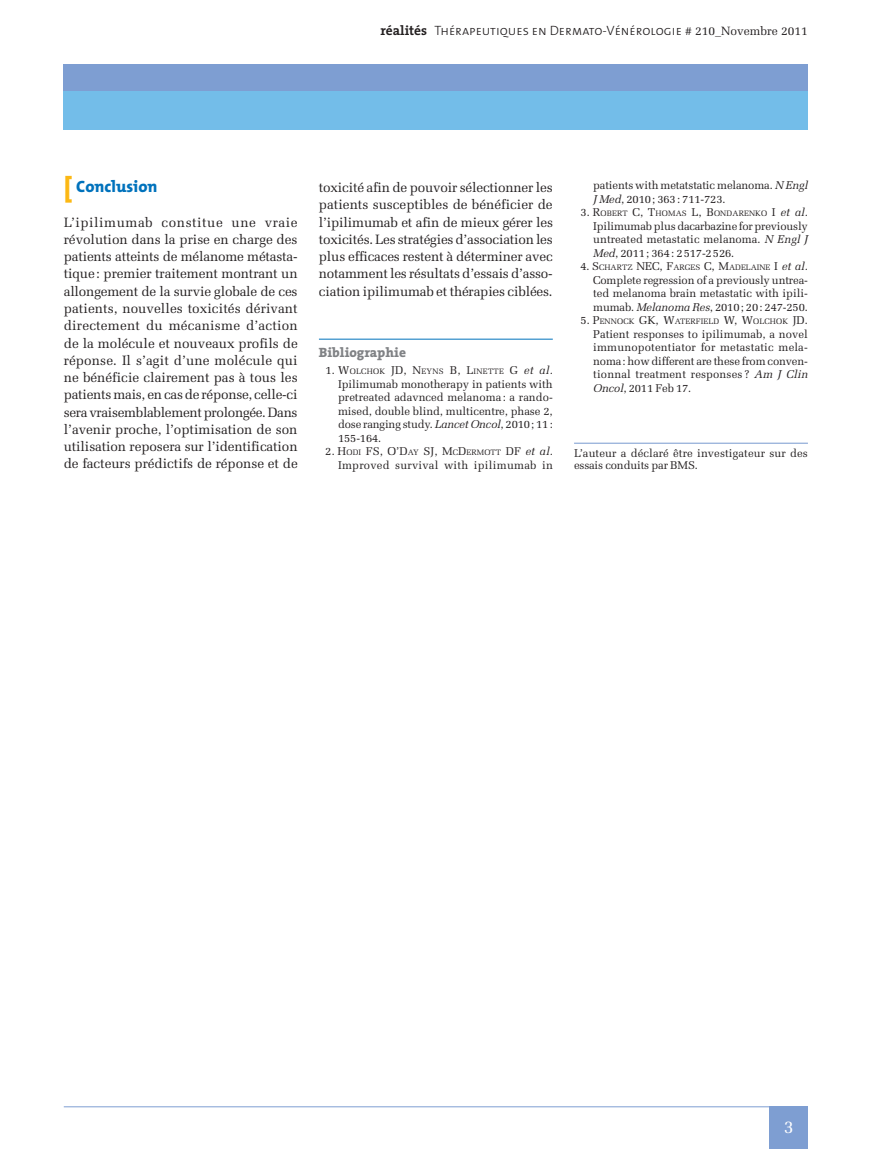
<style>
.page{position:relative;width:893px;height:1149px;background:#fff}
.page>*{position:absolute;margin:0;border:0;box-sizing:border-box;transform-origin:0 0}
.t1{font:18px "Melior";color:#fff}
.t2{font:800 16.5px "The Mix";color:#0072bc}
.t3{font:13.5px/17.2px "Melior";letter-spacing:-.01em;color:#231f20;text-align:justify}
.t4{font:13.5px "The Sans Light Caps";color:#231f20}
.t5{font:800 13.5px "The Serif";color:#808285}
.t6{font:11.25px/13.5px "Melior";letter-spacing:-.01em;color:#231f20;text-align:justify}
.t7{font:11.25px/13.5px "Melior";letter-spacing:.02em;color:#231f20;text-align:right}
.t8{font:11.25px/12px "Melior";letter-spacing:.01em;color:#231f20}
.t9{font:7.8px "Melior";letter-spacing:.015em;color:#231f20}
.t10{font:7.8px "Melior";letter-spacing:.035em;color:#231f20}
.s1{font-family:"The Serif";font-weight:700}
.s2{font-family:"Melior";font-size:12px}
.s3{font-size:27px;color:#fcb814}
.s4{font-size:11.25px;color:#fff}
.s5{font-size:11.25px}
.s6{font-style:italic;font-size:11.25px}
.s7{font-style:italic}
.s8{color:#fff}
.s9{font-style:inherit}
.s10{font-size:7.8px}
</style>
<div class="page">
<div style="left:64px;top:64px;width:744px;height:27px;background:#7e9ed2"></div>
<div style="left:64px;top:91px;width:744px;height:39px;background:#73bde9"></div>
<div style="left:770px;top:1106px;width:38px;height:42px;background:#7e9ed2"></div>
<hr style="left:64px;top:1106px;width:744px;height:1px;background:#7e9ed2">
<hr style="left:574px;top:442px;width:234px;height:1px;background:#7e9ed2">
<hr style="left:319px;top:339px;width:234px;height:1px;background:#0072bc">
<p class="t4" style="left:380px;top:20px;width:429px"><span class="s1">réalités</span> Thérapeutiques en Dermato-Vénérologie <span class="s2"># 210_Novembre 2011</span></p>
<p class="t2" style="left:64px;top:173px;width:95px"><span class="s3">[</span> Conclusion</p>
<p class="t3" style="left:64px;top:213px;width:235px">L’ipilimumab constitue une vraie révolution dans la prise en charge des patients atteints de mélanome métasta&shy;tique: premier traitement montrant un allongement de la survie globale de ces patients, nouvelles toxicités dérivant directement du mécanisme d’action de la molécule et nouveaux profils de réponse. Il s’agit d’une molécule qui ne bénéficie clairement pas à tous les patients mais, en cas de réponse, celle-ci sera vraisemblablement prolongée. Dans l’avenir proche, l’optimisation de son utilisation reposera sur l’identification de facteurs prédictifs de réponse et de</p>
<p class="t3" style="left:319px;top:179px;width:236px">toxicité afin de pouvoir sélectionner les patients susceptibles de bénéficier de l’ipilimumab et afin de mieux gérer les toxicités. Les stratégies d’association les plus efficaces restent à déterminer avec notamment les résultats d’essais d’asso&shy;ciation ipilimumab et thérapies ciblées.</p>
<p class="t5" style="left:319px;top:340px;width:89px">Bibliographie</p>
<p class="t10" style="left:319px;top:367px;width:235px"><span class="s4">0</span><span class="s5">1.</span> <span class="s5">W</span>OLCHOK <span class="s5">JD, N</span>EYNS <span class="s5">B, L</span>INETTE <span class="s5">G</span> <span class="s6">et al.</span></p>
<p class="t6" style="left:338px;top:377px;width:216px">Ipilimumab monotherapy in patients with pretreated adavnced melanoma : a rando&shy;mised, double blind, multicentre, phase 2, dose ranging study. <span class="s7">Lancet Oncol</span>, 2010; 11:<br>155-164.</p>
<p class="t7" style="left:319px;top:444px;width:235px"><span class="s8">0</span>2. <span class="s9">H</span><span class="s10">ODI</span> <span class="s9">FS, O’D</span><span class="s10">AY</span> <span class="s9">SJ, M</span><span class="s10">C</span><span class="s9">D</span><span class="s10">ERMOTT</span> <span class="s9">DF</span> <span class="s7">et al.<br></span>Improved survival with ipilimumab in</p>
<p class="t6" style="left:593px;top:179px;width:216px">patients with metatstatic melanoma. <span class="s7">N Engl<br>J Med</span>, 2010; 363: 711-723.</p>
<p class="t9" style="left:574px;top:209px;width:235px"><span class="s4">0</span><span class="s5">3.</span> <span class="s5">R</span>OBERT <span class="s5">C, T</span>HOMAS <span class="s5">L, B</span>ONDARENKO <span class="s5">I</span> <span class="s6">et al.</span></p>
<p class="t6" style="left:593px;top:219px;width:216px">Ipilimumab plus dacarbazine for previously untreated metastatic melanoma. <span class="s7">N Engl J Med</span>, 2011; 364: 2517-2526.</p>
<p class="t9" style="left:574px;top:263px;width:235px"><span class="s4">0</span><span class="s5">4.</span> <span class="s5">S</span> CHARTZ <span class="s5">NEC, F</span>ARGES <span class="s5">C, M</span>ADELAINE <span class="s5">I</span> <span class="s6">et al.</span></p>
<p class="t6" style="left:593px;top:273px;width:216px">Complete regression of a previously untrea&shy;ted melanoma brain metastatic with ipili&shy;mumab. <span class="s7">Melanoma Res</span>, 2010; 20: 247-250.</p>
<p class="t9" style="left:574px;top:317px;width:235px"><span class="s4">0</span><span class="s5">5.</span> <span class="s5">P</span>ENNOCK <span class="s5">GK, W</span>ATERFIELD <span class="s5">W, W</span>OLCHOK <span class="s5">JD</span><span class="s5">.</span></p>
<p class="t6" style="left:593px;top:327px;width:216px">Patient responses to ipilimumab, a novel immunopotentiator for metastatic mela&shy;noma: how different are these from conven&shy;tionnal treatment responses ? <span class="s7">Am J Clin Oncol</span>, 2011 Feb 17.</p>
<p class="t8" style="left:574px;top:446px;width:235px">L’auteur a déclaré être investigateur sur des essais conduits par BMS.</p>
<h1 class="t1" style="left:784px;top:1115px;width:12px">3</h1>
</div>
